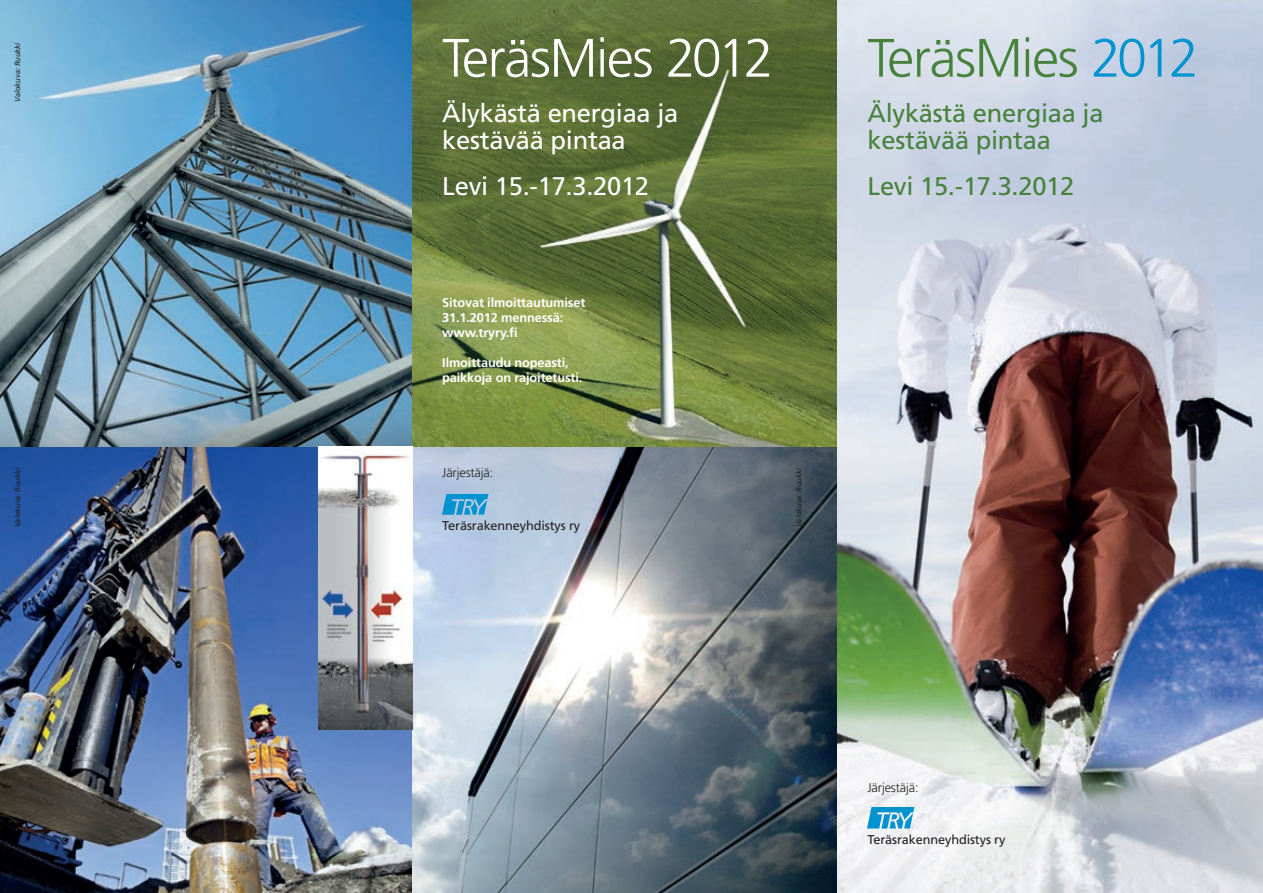
<style>
.page{position:relative;width:1263px;height:893px;background:#fff}
.page>*{position:absolute;margin:0;border:0;box-sizing:border-box;transform-origin:0 0}
.t1{font:300 54px "Frutiger";letter-spacing:-.025em;color:#47823c}
.t2{font:300 54px "Frutiger";letter-spacing:-.025em;color:#fff}
.t3{font:25.5px/27px "Frutiger";letter-spacing:-.01em;color:#47823c}
.t4{font:25.5px/27px "Frutiger";letter-spacing:-.01em;color:#fff}
.t5{font:700 12.75px/15px "Frutiger";letter-spacing:-.01em;color:#fff}
.t6{font:12.75px "Frutiger";letter-spacing:-.01em;color:#231f20}
.t7{font:300 12.75px "Frutiger";letter-spacing:-.01em;color:#231f20}
.t8{font:italic 7.5px "Frutiger";letter-spacing:-.01em;color:#231f20}
.s1{color:#0093d0}
</style>
<div class="page">
<img style="left:0;top:0;width:1263px;height:893px">
<img style="left:867px;top:808px;width:47px;height:23px">
<img style="left:442px;top:494px;width:47px;height:24px">
<img style="left:318px;top:446px;width:94px;height:283px">
<p class="t8" style="left:13px;top:102px;width:61px;rotate:-90deg">Valokuva: Ruukki</p>
<h1 class="t2" style="left:442px;top:27px;width:333px">TeräsMies 2012</h1>
<h2 class="t4" style="left:442px;top:99px;width:238px">Älykästä energiaa ja kestävää pintaa</h2>
<h2 class="t4" style="left:442px;top:173px;width:208px">Levi 15.-17.3.2012</h2>
<p class="t8" style="left:13px;top:527px;width:61px;rotate:-90deg">Valokuva: Ruukki</p>
<p class="t5" style="left:442px;top:295px;width:145px">Sitovat ilmoittautumiset<br>31.1.2012 mennessä: www.tryry.fi</p>
<p class="t5" style="left:442px;top:355px;width:142px">Ilmoittaudu nopeasti, paikkoja on rajoitetusti.</p>
<p class="t7" style="left:442px;top:466px;width:53px">Järjestäjä:</p>
<p class="t6" style="left:442px;top:518px;width:139px">Teräsrakenneyhdistys ry</p>
<p class="t8" style="left:795px;top:527px;width:61px;rotate:-90deg">Valokuva: Ruukki</p>
<h1 class="t1" style="left:867px;top:27px;width:333px">TeräsMies <span class="s1">2012</span></h1>
<h2 class="t3" style="left:867px;top:99px;width:238px">Älykästä energiaa ja kestävää pintaa</h2>
<h2 class="t3" style="left:867px;top:173px;width:208px">Levi 15.-17.3.2012</h2>
<p class="t7" style="left:867px;top:780px;width:53px">Järjestäjä:</p>
<p class="t6" style="left:867px;top:832px;width:139px">Teräsrakenneyhdistys ry</p>
</div>
